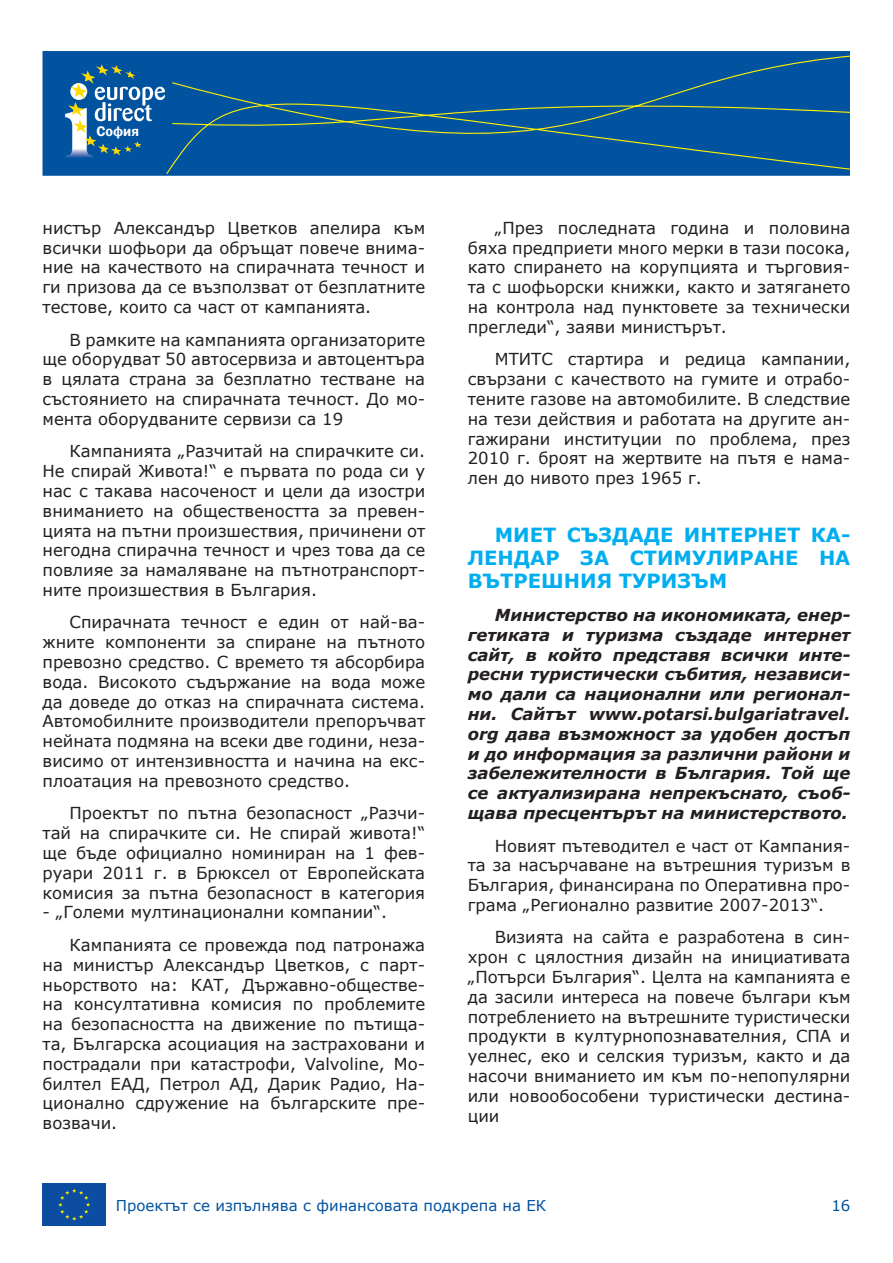
<style>
.page{position:relative;width:893px;height:1263px;background:#fff}
.page>*{position:absolute;margin:0;border:0;box-sizing:border-box;transform-origin:0 0}
.t1{font:700 19.5px/23.4px "Verdana";color:#00aeef;text-align:justify}
.t2{font:16.5px/19.8px "Verdana";color:#231f20;text-align:justify}
.t3{font:italic 700 16.5px/19.8px "Verdana";color:#231f20;text-align:justify}
.t4{font:15px "Verdana";color:#0153a0}
.t5{font:600 14.25px "Franklin Gothic";color:#fff}
</style>
<div class="page">
<div style="left:43px;top:51px;width:807px;height:125px;background:#0153a0"></div>
<svg style="left:128px;top:55px;width:722px;height:121px"></svg>
<div style="left:57px;top:57px;width:115px;height:110px;background:#0153a0;border-radius:10px"></div>
<svg style="left:65px;top:64px;width:100px;height:94px"></svg>
<div style="left:43px;top:1183px;width:63px;height:43px;background:#0d4da1"></div>
<svg style="left:58px;top:1189px;width:32px;height:31px"></svg>
<p class="t5" style="left:96px;top:123px;width:44px">София</p>
<p class="t2" style="left:43px;top:218px;width:384px">нистър Александър Цветков апелира към всички шофьори да обръщат повече внима&shy;ние на качеството на спирачната течност и ги призова да се възползват от безплатните тестове, които са част от кампанията.</p>
<p class="t2" style="left:43px;top:329px;width:384px;text-indent:27px">В рамките на кампанията организаторите ще оборудват 50 автосервиза и автоцентъра в цялата страна за безплатно тестване на състоянието на спирачната течност. До мо&shy;мента оборудваните сервизи са 19</p>
<p class="t2" style="left:43px;top:441px;width:384px;text-indent:27px">Кампанията „Разчитай на спирачките си.<br>Не спирай Живота!“ е първата по рода си у нас с такава насоченост и цели да изостри вниманието на обществеността за превен&shy;цията на пътни произшествия, причинени от негодна спирачна течност и чрез това да се повлияе за намаляване на пътнотранспорт&shy;ните произшествия в България.</p>
<p class="t2" style="left:43px;top:612px;width:384px;text-indent:27px">Спирачната течност е един от най-ва&shy;жните компоненти за спиране на пътното превозно средство. С времето тя абсорбира вода. Високото съдържание на вода може да доведе до отказ на спирачната система.<br>Автомобилните производители препоръчват нейната подмяна на всеки две години, неза&shy;висимо от интензивността и начина на екс&shy;плоатация на превозното средство.</p>
<p class="t2" style="left:43px;top:803px;width:384px;text-indent:27px">Проектът по пътна безопасност „Разчи&shy;тай на спирачките си. Не спирай живота!“ ще бъде официално номиниран на 1 фев&shy;руари 2011 г. в Брюксел от Европейската комисия за пътна безопасност в категория</p>
<p class="t2" style="left:70px;top:896px;width:357px;line-height:32.5px;text-indent:-27px">- „Големи мултинационални компании“.<br>Кампанията се провежда под патронажа</p>
<p class="t2" style="left:43px;top:955px;width:384px">на министър Александър Цветков, с парт&shy;ньорството на: КАТ, Държавно-обществе&shy;на консултативна комисия по проблемите на безопасността на движение по пътища&shy;та, Българска асоциация на застраховани и пострадали при катастрофи, Valvoline, Мо&shy;билтел ЕАД, Петрол АД, Дарик Радио, На&shy;ционално сдружение на българските пре&shy;возвачи.</p>
<p class="t2" style="left:468px;top:218px;width:384px;text-indent:27px">„През последната година и половина бяха предприети много мерки в тази посока, като спирането на корупцията и търговия&shy;та с шофьорски книжки, както и затягането на контрола над пунктовете за технически прегледи“, заяви министърът.</p>
<p class="t2" style="left:468px;top:349px;width:384px;text-indent:27px">МТИТС стартира и редица кампании, свързани с качеството на гумите и отрабо&shy;тените газове на автомобилите. В следствие на тези действия и работата на другите ан&shy;гажирани институции по проблема, през 2010 г. броят на жертвите на пътя е нама&shy;лен до нивото през 1965 г.</p>
<p class="t1" style="left:495px;top:522px;width:293px">МИ ЕТ създаде инте рнет</p>
<p class="t1" style="left:468px;top:522px;width:384px;text-indent:343px">ка&shy;ле ндар за стимулиране на вътре шния туризъм</p>
<p class="t3" style="left:468px;top:605px;width:384px;text-indent:27px">Министерство на икономиката, енер&shy;гетиката и туризма създаде интернет сайт, в който представя всички инте&shy;ресни туристически събития, независи&shy;мо дали са национални или регионал&shy;ни. Сайтът www.potarsi.bulgariatravel. org дава възможност за удобен достъп и до информация за различни райони и забележителности в България. Той ще се актуализирана непрекъснато, съоб&shy;щава пресцентърът на министерството.</p>
<p class="t2" style="left:468px;top:835px;width:384px;text-indent:27px">Новият пътеводител е част от Кампания&shy;та за насърчаване на вътрешния туризъм в България, финансирана по Оперативна про&shy;грама „Регионално развитие 2007-2013“.</p>
<p class="t2" style="left:468px;top:927px;width:384px;text-indent:27px">Визията на сайта е разработена в син&shy;хрон с цялостния дизайн на инициативата „Потърси България“. Целта на кампанията е да засили интереса на повече българи към потреблението на вътрешните туристически продукти в културнопознавателния, СПА и уелнес, еко и селския туризъм, както и да насочи вниманието им към по-непопулярни или новообособени туристически дестина&shy;ции</p>
<p class="t4" style="left:116px;top:1195px;width:432px">Проектът се изпълнява с финансовата подкрепа на ЕК</p>
<p class="t4" style="left:831px;top:1195px;width:21px">16</p>
</div>
